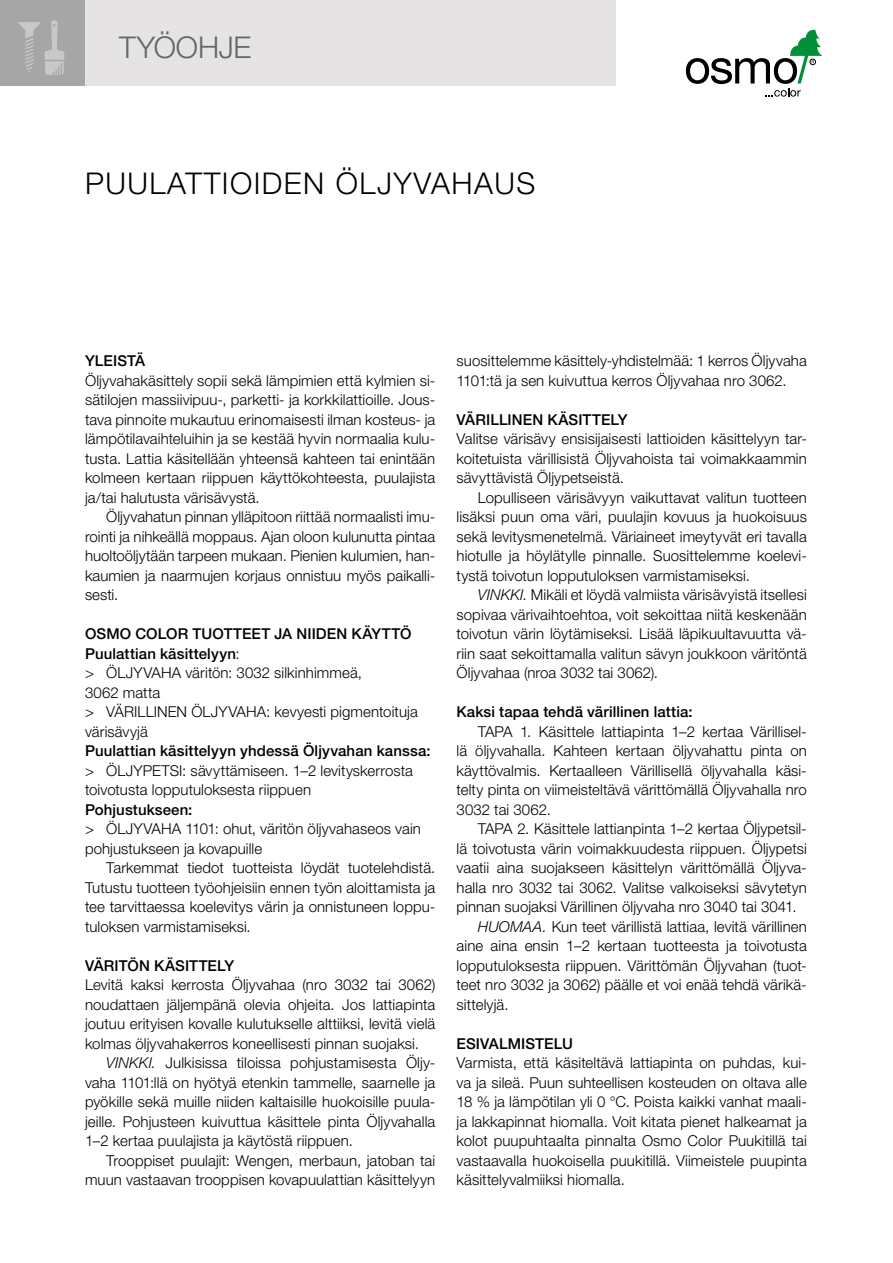
<style>
.page{position:relative;width:893px;height:1263px;background:#fff}
.page>*{position:absolute;margin:0;border:0;box-sizing:border-box;transform-origin:0 0}
.t1{font:300 30px "Helvetica Neue";letter-spacing:.05em;color:#000}
.t2{font:300 30px "Helvetica Neue";letter-spacing:-.005em;color:#646567}
.t3{font:300 15px/19.5px "Helvetica Neue";letter-spacing:.005em;color:#000;text-align:justify}
.t4{font:500 15px "Helvetica Neue";letter-spacing:.005em;color:#000}
.s1{font-weight:500}
.s2{font-style:italic}
</style>
<div class="page">
<svg style="left:686px;top:30px;width:137px;height:67px"></svg>
<div style="left:0;top:0;width:616px;height:85px;background:#e5e3e3"></div>
<div style="left:0;top:0;width:84px;height:85px;background:#a7a6a7"></div>
<svg style="left:18px;top:20px;width:46px;height:55px"></svg>
<h1 class="t2" style="left:119px;top:29px;width:134px">TYÖOHJE</h1>
<h1 class="t1" style="left:85px;top:165px;width:452px">PUULATTIOIDEN ÖLJYVAHAUS</h1>
<p class="t4" style="left:85px;top:352px;width:62px">YLEISTÄ</p>
<p class="t3" style="left:85px;top:370px;width:352px">Öljyvahakäsittely sopii sekä lämpimien että kylmien si&shy;sätilojen massiivipuu-, parketti- ja korkkilattioille. Jous&shy;tava pinnoite mukautuu erinomaisesti ilman kosteus- ja lämpötilavaihteluihin ja se kestää hyvin normaalia kulu&shy;tusta. Lattia käsitellään yhteensä kahteen tai enintään kolmeen kertaan riippuen käyttökohteesta, puulajista ja/tai halutusta värisävystä.</p>
<p class="t3" style="left:85px;top:507px;width:352px;text-indent:21px">Öljyvahatun pinnan ylläpitoon riittää normaalisti imu&shy;rointi ja nihkeällä moppaus. Ajan oloon kulunutta pintaa huoltoöljytään tarpeen mukaan. Pienien kulumien, han&shy;kaumien ja naarmujen korjaus onnistuu myös paikalli&shy;sesti.</p>
<p class="t3" style="left:85px;top:624px;width:334px;text-align:left"><span class="s1">OSMO COLOR TUOTTEET JA NIIDEN KÄYTTÖ<br>Puulattian käsittelyyn</span>:<br>&gt; ÖLJYVAHA väritön: 3032 silkinhimmeä,<br>3062 matta<br>&gt; VÄRILLINEN ÖLJYVAHA: kevyesti pigmentoituja värisävyjä</p>
<p class="t4" style="left:85px;top:742px;width:347px">Puulattian käsittelyyn yhdessä Öljyvahan kanssa:</p>
<p class="t3" style="left:85px;top:760px;width:329px">&gt; ÖLJYPETSI: sävyttämiseen. 1–2 levityskerrosta toivotusta lopputuloksesta riippuen</p>
<p class="t4" style="left:85px;top:800px;width:109px">Pohjustukseen:</p>
<p class="t3" style="left:85px;top:819px;width:337px">&gt; ÖLJYVAHA 1101: ohut, väritön öljyvahaseos vain pohjustukseen ja kovapuille</p>
<p class="t3" style="left:85px;top:858px;width:352px;text-indent:21px">Tarkemmat tiedot tuotteista löydät tuotelehdistä.<br>Tutustu tuotteen työohjeisiin ennen työn aloittamista ja tee tarvittaessa koelevitys värin ja onnistuneen loppu&shy;tuloksen varmistamiseksi.</p>
<p class="t4" style="left:85px;top:956px;width:151px">VÄRITÖN KÄSITTELY</p>
<p class="t3" style="left:85px;top:975px;width:352px">Levitä kaksi kerrosta Öljyvahaa (nro 3032 tai 3062) noudattaen jäljempänä olevia ohjeita. Jos lattiapinta joutuu erityisen kovalle kulutukselle alttiiksi, levitä vielä kolmas öljyvahakerros koneellisesti pinnan suojaksi.</p>
<p class="t3" style="left:85px;top:1053px;width:352px;text-align:left;text-indent:21px"><span class="s2">VINKKI.</span> Julkisissa tiloissa pohjustamisesta Öljy&shy;vaha 1101:llä on hyötyä etenkin tammelle, saarnelle ja pyökille sekä muille niiden kaltaisille huokoisille puula&shy;jeille. Pohjusteen kuivuttua käsittele pinta Öljyvahalla 1–2 kertaa puulajista ja käytöstä riippuen.</p>
<p class="t3" style="left:85px;top:1150px;width:352px;text-align:right">Trooppiset puulajit: Wengen, merbaun, jatoban tai muun vastaavan trooppisen kovapuulattian käsittelyyn</p>
<p class="t3" style="left:457px;top:351px;width:352px">suosittelemme käsittely-yhdistelmää: 1 kerros Öljyvaha<br>1101:tä ja sen kuivuttua kerros Öljyvahaa nro 3062.</p>
<p class="t4" style="left:457px;top:410px;width:173px">VÄRILLINEN KÄSITTELY</p>
<p class="t3" style="left:457px;top:429px;width:352px">Valitse värisävy ensisijaisesti lattioiden käsittelyyn tar&shy;koitetuista värillisistä Öljyvahoista tai voimakkaammin sävyttävistä Öljypetseistä.</p>
<p class="t3" style="left:457px;top:487px;width:352px;text-indent:21px">Lopulliseen värisävyyn vaikuttavat valitun tuotteen lisäksi puun oma väri, puulajin kovuus ja huokoisuus sekä levitysmenetelmä. Väriaineet imeytyvät eri tavalla hiotulle ja höylätylle pinnalle. Suosittelemme koelevi&shy;tystä toivotun lopputuloksen varmistamiseksi.</p>
<p class="t3" style="left:457px;top:585px;width:352px;text-indent:21px"><span class="s2">VINKKI.</span> Mikäli et löydä valmiista värisävyistä itsellesi sopivaa värivaihtoehtoa, voit sekoittaa niitä keskenään toivotun värin löytämiseksi. Lisää läpikuultavuutta vä&shy;riin saat sekoittamalla valitun sävyn joukkoon väritöntä Öljyvahaa (nroa 3032 tai 3062).</p>
<p class="t4" style="left:457px;top:703px;width:238px">Kaksi tapaa tehdä värillinen lattia:</p>
<p class="t3" style="left:457px;top:721px;width:352px;text-indent:21px">TAPA 1. Käsittele lattiapinta 1–2 kertaa Värillisel&shy;lä öljyvahalla. Kahteen kertaan öljyvahattu pinta on käyttövalmis. Kertaalleen Värillisellä öljyvahalla käsi&shy;telty pinta on viimeisteltävä värittömällä Öljyvahalla nro 3032 tai 3062.</p>
<p class="t3" style="left:478px;top:819px;width:330px">TAPA 2. Käsittele lattianpinta 1–2 kertaa Öljypetsil-</p>
<p class="t3" style="left:457px;top:838px;width:352px">lä toivotusta värin voimakkuudesta riippuen. Öljypetsi</p>
<p class="t3" style="left:457px;top:858px;width:352px">vaatii aina suojakseen käsittelyn värittömällä Öljyva-</p>
<p class="t3" style="left:457px;top:877px;width:352px">halla nro 3032 tai 3062. Valitse valkoiseksi sävytetyn</p>
<p class="t3" style="left:457px;top:897px;width:341px">pinnan suojaksi Värillinen öljyvaha nro 3040 tai 3041.</p>
<p class="t3" style="left:478px;top:916px;width:331px"><span class="s2">HUOMAA.</span> Kun teet värillistä lattiaa, levitä värillinen</p>
<p class="t3" style="left:457px;top:936px;width:352px">aine aina ensin 1–2 kertaan tuotteesta ja toivotusta</p>
<p class="t3" style="left:457px;top:955px;width:352px">lopputuloksesta riippuen. Värittömän Öljyvahan (tuot-</p>
<p class="t3" style="left:457px;top:975px;width:352px">teet nro 3032 ja 3062) päälle et voi enää tehdä värikä-</p>
<p class="t3" style="left:457px;top:994px;width:53px">sittelyjä.</p>
<p class="t4" style="left:457px;top:1034px;width:118px">ESIVALMISTELU</p>
<p class="t3" style="left:457px;top:1053px;width:352px">Varmista, että käsiteltävä lattiapinta on puhdas, kui&shy;va ja sileä. Puun suhteellisen kosteuden on oltava alle 18 % ja lämpötilan yli 0 °C. Poista kaikki vanhat maali&shy;ja lakkapinnat hiomalla. Voit kitata pienet halkeamat ja kolot puupuhtaalta pinnalta Osmo Color Puukitillä tai vastaavalla huokoisella puukitillä. Viimeistele puupinta käsittelyvalmiiksi hiomalla.</p>
</div>
